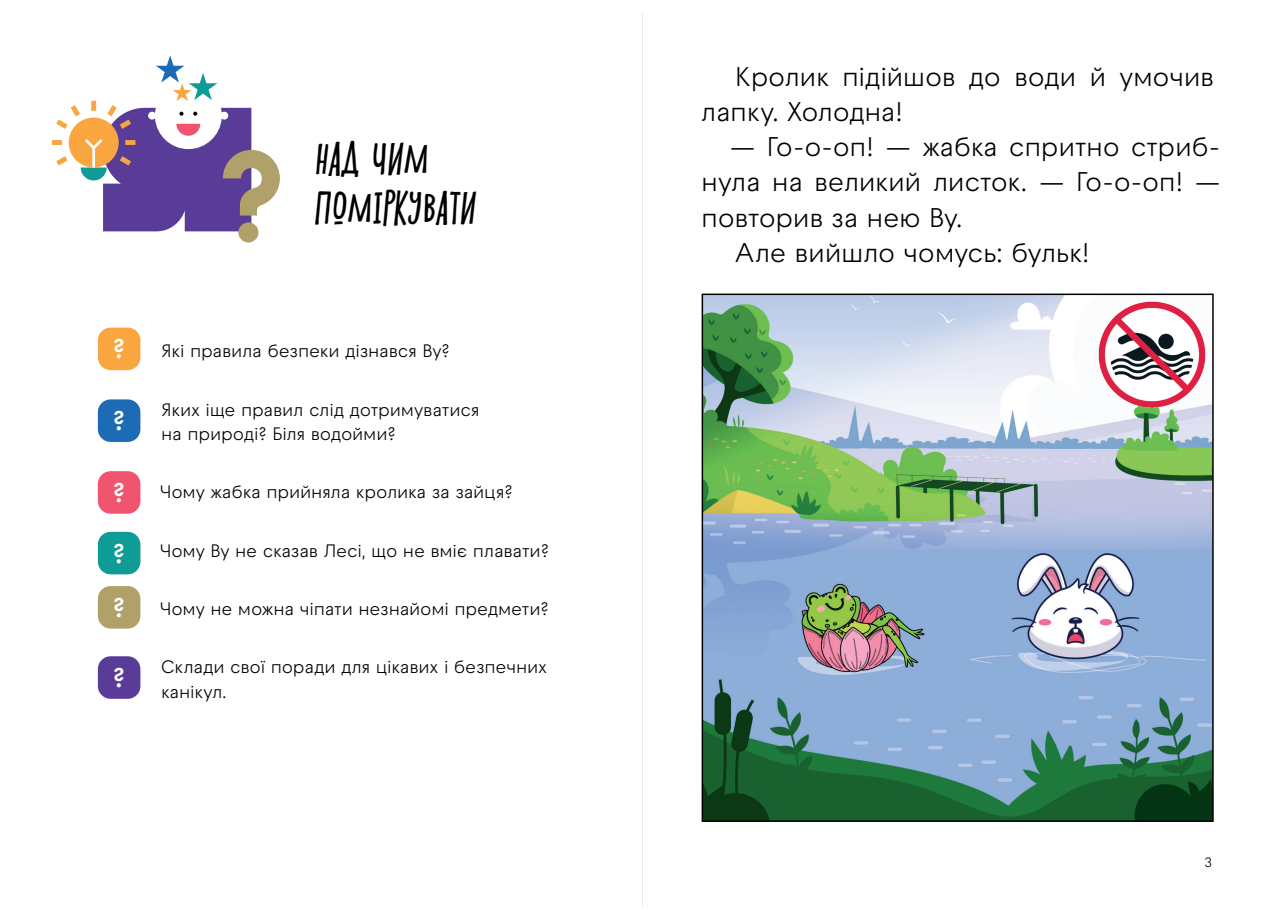
<style>
.page{position:relative;width:1285px;height:919px;background:#fff}
.page>*{position:absolute;margin:0;border:0;box-sizing:border-box;transform-origin:0 0}
.t1{font:italic 39px/48.8px "Shnobel";letter-spacing:-.025em;color:#000}
.t2{font:27px/35.1px "Raptor V3 Premium";letter-spacing:-.015em;color:#000}
.t3{font:600 27px/54.2px "Raptor V3 Premium";color:#fff}
.t4{font:18px/24.3px "Raptor V3 Premium";letter-spacing:-.015em;color:#000}
.t5{font:13.5px "Raptor V3 Premium";color:#000}
</style>
<div class="page">
<svg style="left:52px;top:55px;width:228px;height:187px"></svg>
<div style="left:98px;top:399px;width:42px;height:43px;background:#1d6bb5;border-radius:13px"></div>
<div style="left:98px;top:327px;width:42px;height:43px;background:#f9a641;border-radius:13px"></div>
<div style="left:98px;top:471px;width:42px;height:42px;background:#f0546f;border-radius:13px"></div>
<div style="left:98px;top:531px;width:42px;height:43px;background:#109c96;border-radius:13px"></div>
<div style="left:98px;top:586px;width:42px;height:42px;background:#b0a06a;border-radius:13px"></div>
<div style="left:98px;top:656px;width:42px;height:42px;background:#583c98;border-radius:13px"></div>
<img style="left:704px;top:296px;width:506px;height:522px">
<div style="left:701px;top:293px;width:512px;height:528px;border:2px solid #000"></div>
<img style="left:1091px;top:293px;width:121px;height:122px">
<hr style="left:642px;top:13px;width:1px;height:893px;background:#000">
<h1 class="t1" style="left:315px;top:134px;width:163px">НАД ЧИМ<br>ПОМІРКУВАТИ</h1>
<h2 class="t3" style="left:112px;top:320px;width:14px">?</h2>
<h2 class="t3" style="left:112px;top:392px;width:14px">?</h2>
<h2 class="t3" style="left:112px;top:464px;width:14px">?</h2>
<h2 class="t3" style="left:112px;top:525px;width:14px">? ?</h2>
<h2 class="t3" style="left:112px;top:649px;width:14px">?</h2>
<p class="t4" style="left:162px;top:339px;width:290px">Які правила безпеки дізнався Ву?</p>
<p class="t4" style="left:161px;top:397px;width:320px">Яких іще правил слід дотримуватися на природі? Біля водойми?</p>
<p class="t4" style="left:160px;top:479px;width:354px">Чому жабка прийняла кролика за зайця?</p>
<p class="t4" style="left:160px;top:538px;width:391px">Чому Ву не сказав Лесі, що не вміє плавати?</p>
<p class="t4" style="left:160px;top:596px;width:390px">Чому не можна чіпати незнайомі предмети?</p>
<p class="t4" style="left:161px;top:654px;width:387px">Склади свої поради для цікавих і безпечних канікул.</p>
<h2 class="t2" style="left:700px;top:59px;width:514px;text-indent:34px">Кролик підійшов до води й умочив лапку. Холодна!</h2>
<h2 class="t2" style="left:729px;top:129px;width:492px">— Го-о-оп! — жабка спритно стриб-</h2>
<h2 class="t2" style="left:701px;top:164px;width:521px">нула на великий листок. — Го-о-оп! —</h2>
<h2 class="t2" style="left:701px;top:199px;width:263px">повторив за нею Ву.</h2>
<h2 class="t2" style="left:735px;top:235px;width:356px">Але вийшло чомусь: бульк!</h2>
<p class="t5" style="left:1204px;top:852px;width:9px">3</p>
</div>
